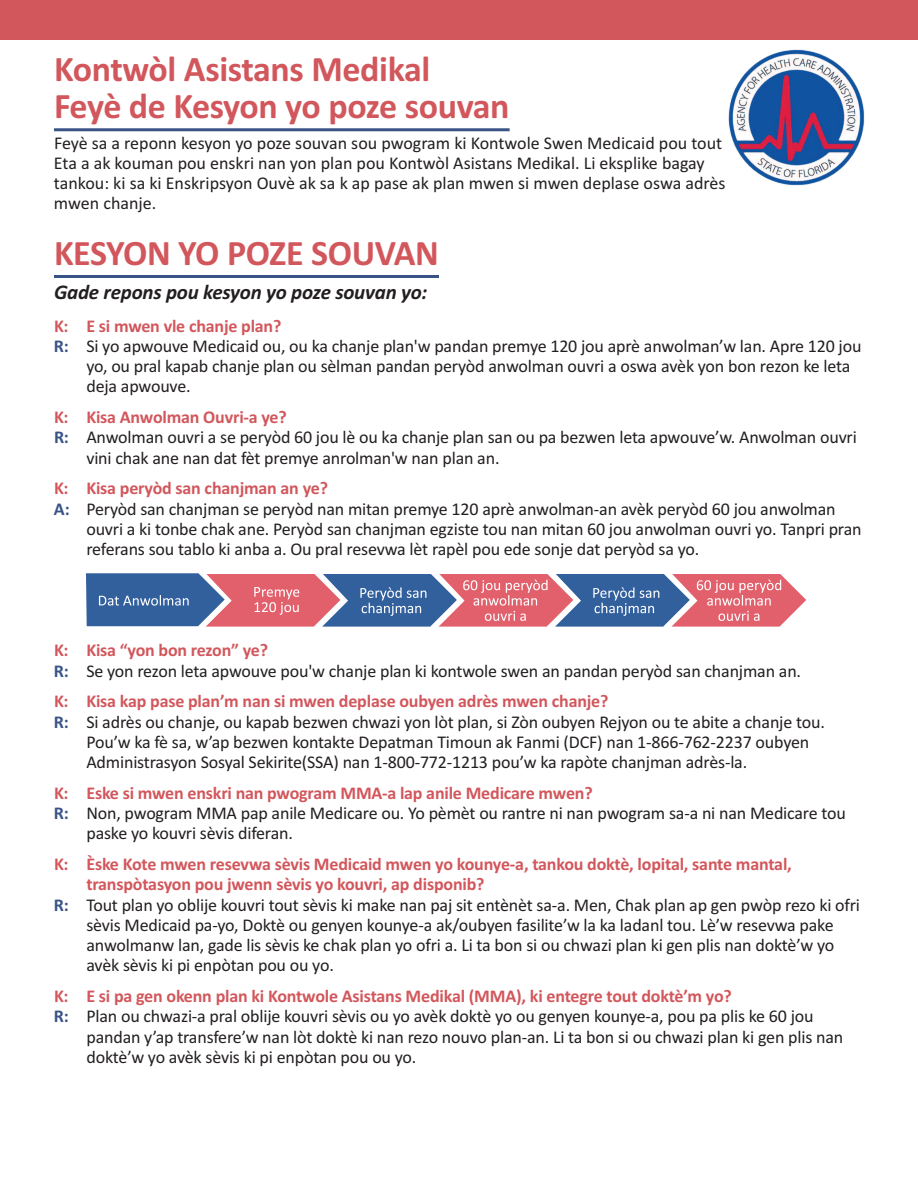
<style>
.page{position:relative;width:918px;height:1188px;background:#fff}
.page>*{position:absolute;margin:0;border:0;box-sizing:border-box;transform-origin:0 0}
.t1{font:700 36px/37.2px "Calibri";letter-spacing:-.01em;color:#d2575c}
.t2{font:italic 700 21px "Calibri";letter-spacing:-.01em;color:#231f20}
.t3{font:18px/20.1px "Calibri";letter-spacing:-.01em;color:#231f20}
.t4{font:700 18px "Calibri";letter-spacing:-.01em;color:#d2575c}
.s1{font-weight:700;color:#3a5387}
.s2{font-weight:700;color:#d2575c}
</style>
<div class="page">
<hr style="left:54px;top:128px;width:456px;height:3px;background:#3a5387">
<hr style="left:54px;top:275px;width:385px;height:3px;background:#3a5387">
<div style="left:0;top:0;width:918px;height:40px;background:#d2575c"></div>
<svg style="left:86px;top:573px;width:720px;height:54px;background:#987999"></svg>
<img style="left:728px;top:49px;width:137px;height:137px">
<h1 class="t1" style="left:54px;top:50px;width:457px">Kontwòl Asistans Medikal<br>Feyè de Kesyon yo poze souvan</h1>
<p class="t3" style="left:54px;top:133px;width:673px">Feyè sa a reponn kesyon yo poze souvan sou pwogram ki Kontwole Swen Medicaid pou tout Eta a ak kouman pou enskri nan yon plan pou Kontwòl Asistans Medikal. Li eksplike bagay tankou: ki sa ki Enskripsyon Ouvè ak sa k ap pase ak plan mwen si mwen deplase oswa adrès mwen chanje.</p>
<h1 class="t1" style="left:54px;top:234px;width:387px">KESYON YO POZE SOUVAN</h1>
<p class="t2" style="left:54px;top:280px;width:375px">Gade repons pou kesyon yo poze souvan yo:</p>
<p class="t4" style="left:54px;top:315px;width:229px">K: E si mwen vle chanje plan?</p>
<p class="t3" style="left:54px;top:336px;width:809px"><span class="s1">R:</span> Si yo apwouve Medicaid ou, ou ka chanje plan'w pandan premye 120 jou aprè anwolman’w lan. Apre 120 jou</p>
<p class="t3" style="left:86px;top:356px;width:765px">yo, ou pral kapab chanje plan ou sèlman pandan peryòd anwolman ouvri a oswa avèk yon bon rezon ke leta</p>
<p class="t3" style="left:86px;top:376px;width:106px">deja apwouve.</p>
<p class="t4" style="left:54px;top:406px;width:234px">K: Kisa Anwolman Ouvri-a ye?</p>
<p class="t3" style="left:54px;top:427px;width:804px"><span class="s1">R:</span> Anwolman ouvri a se peryòd 60 jou lè ou ka chanje plan san ou pa bezwen leta apwouve’w. Anwolman ouvri</p>
<p class="t3" style="left:86px;top:447px;width:415px">vini chak ane nan dat fèt premye anrolman'w nan plan an.</p>
<p class="t4" style="left:54px;top:478px;width:276px">K: Kisa peryòd san chanjman an ye?</p>
<p class="t3" style="left:54px;top:498px;width:783px"><span class="s1">A:</span> Peryòd san chanjman se peryòd nan mitan premye 120 aprè anwolman-an avèk peryòd 60 jou anwolman</p>
<p class="t3" style="left:86px;top:519px;width:777px">ouvri a ki tonbe chak ane. Peryòd san chanjman egziste tou nan mitan 60 jou anwolman ouvri yo. Tanpri pran</p>
<p class="t3" style="left:86px;top:539px;width:614px">referans sou tablo ki anba a. Ou pral resevwa lèt rapèl pou ede sonje dat peryòd sa yo.</p>
<p class="t3" style="left:54px;top:640px;width:749px"><span class="s2">K: Kisa “yon bon rezon” ye?<br></span><span class="s1">R:</span> Se yon rezon leta apwouve pou'w chanje plan ki kontwole swen an pandan peryòd san chanjman an.</p>
<p class="t4" style="left:54px;top:691px;width:556px">K: Kisa kap pase plan’m nan si mwen deplase oubyen adrès mwen chanje?</p>
<p class="t3" style="left:54px;top:711px;width:772px"><span class="s1">R:</span> Si adrès ou chanje, ou kapab bezwen chwazi yon lòt plan, si Zòn oubyen Rejyon ou te abite a chanje tou.</p>
<p class="t3" style="left:86px;top:732px;width:724px">Pou’w ka fè sa, w’ap bezwen kontakte Depatman Timoun ak Fanmi (DCF) nan 1-866-762-2237 oubyen</p>
<p class="t3" style="left:86px;top:752px;width:662px">Administrasyon Sosyal Sekirite(SSA) nan 1-800-772-1213 pou’w ka rapòte chanjman adrès-la.</p>
<p class="t4" style="left:54px;top:782px;width:540px">K: Eske si mwen enskri nan pwogram MMA-a lap anile Medicare mwen?</p>
<p class="t3" style="left:54px;top:803px;width:793px"><span class="s1">R:</span> Non, pwogram MMA pap anile Medicare ou. Yo pèmèt ou rantre ni nan pwogram sa-a ni nan Medicare tou</p>
<p class="t3" style="left:86px;top:823px;width:208px">paske yo kouvri sèvis diferan.</p>
<p class="t4" style="left:54px;top:853px;width:739px">K: Èske Kote mwen resevwa sèvis Medicaid mwen yo kounye-a, tankou doktè, lopital, sante mantal,</p>
<p class="t4" style="left:86px;top:874px;width:400px">transpòtasyon pou jwenn sèvis yo kouvri, ap disponib?</p>
<p class="t3" style="left:54px;top:894px;width:808px"><span class="s1">R:</span> Tout plan yo oblije kouvri tout sèvis ki make nan paj sit entènèt sa-a. Men, Chak plan ap gen pwòp rezo ki ofri</p>
<p class="t3" style="left:86px;top:915px;width:749px">sèvis Medicaid pa-yo, Doktè ou genyen kounye-a ak/oubyen fasilite’w la ka ladanl tou. Lè’w resevwa pake</p>
<p class="t3" style="left:86px;top:935px;width:749px">anwolmanw lan, gade lis sèvis ke chak plan yo ofri a. Li ta bon si ou chwazi plan ki gen plis nan doktè’w yo</p>
<p class="t3" style="left:86px;top:955px;width:249px">avèk sèvis ki pi enpòtan pou ou yo.</p>
<p class="t4" style="left:54px;top:985px;width:679px">K: E si pa gen okenn plan ki Kontwole Asistans Medikal (MMA), ki entegre tout doktè’m yo?</p>
<p class="t3" style="left:54px;top:1006px;width:761px"><span class="s1">R:</span> Plan ou chwazi-a pral oblije kouvri sèvis ou yo avèk doktè yo ou genyen kounye-a, pou pa plis ke 60 jou</p>
<p class="t3" style="left:86px;top:1026px;width:758px">pandan y’ap transfere’w nan lòt doktè ki nan rezo nouvo plan-an. Li ta bon si ou chwazi plan ki gen plis nan</p>
<p class="t3" style="left:86px;top:1047px;width:332px">doktè’w yo avèk sèvis ki pi enpòtan pou ou yo.</p>
</div>
